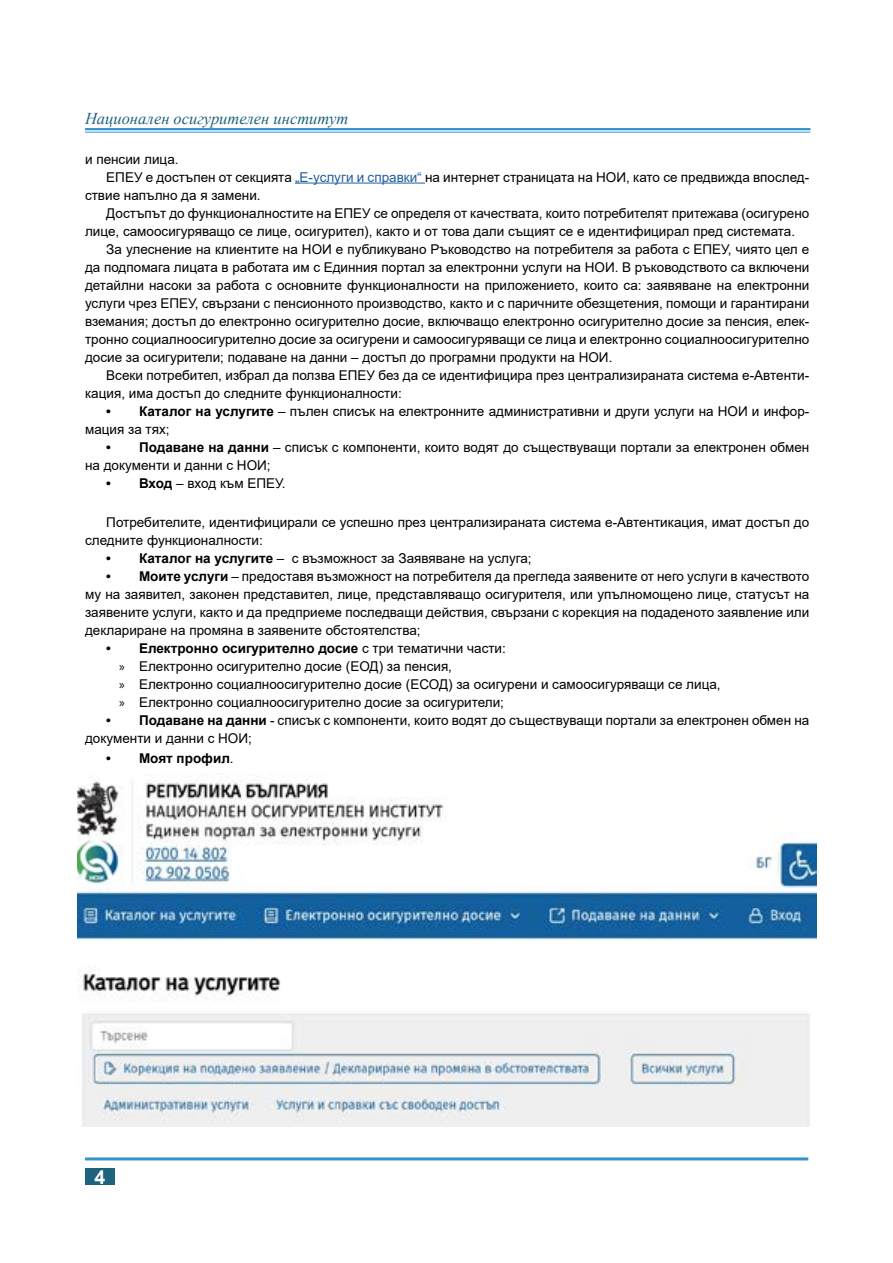
<style>
.page{position:relative;width:893px;height:1263px;background:#fff}
.page>*{position:absolute;margin:0;border:0;box-sizing:border-box;transform-origin:0 0}
.t1{font:700 19.5px "Arial";color:#fff}
.t2{font:italic 16.5px "Times New Roman";color:#1e637d}
.t3{font:13.5px/18px "Arial";color:#000}
.t4{font:700 13.5px "Arial";color:#000}
.s1{color:#215e9e}
.s2{font-weight:700}
.s3{font-family:"Myriad Pro"}
.s4{font-weight:400}
</style>
<div class="page">
<div style="left:85px;top:1168px;width:30px;height:17px;background:#1e637d"></div>
<div style="left:85px;top:128px;width:725px;height:5px;background:#bfdcef"></div>
<hr style="left:85px;top:128px;width:725px;height:2px;background:#3492cd">
<hr style="left:85px;top:132px;width:725px;height:1px;background:#3492cd">
<hr style="left:85px;top:1157px;width:723px;height:3px;background:#3492cd">
<hr style="left:295px;top:183px;width:130px;height:1px;background:#215e9e">
<img style="left:78px;top:781px;width:738px;height:345px">
<p class="t2" style="left:85px;top:107px;width:265px">Национален осигурителен институт</p>
<p class="t3" style="left:85px;top:150px;width:95px">и пенсии лица.</p>
<p class="t3" style="left:106px;top:168px;width:704px">ЕПЕУ e достъпен от секцията <span class="s1">„Е-услуги и справки“</span> на интернет страницата на НОИ, като се предвижда впослед-</p>
<p class="t3" style="left:85px;top:186px;width:177px">ствие напълно да я замени.</p>
<p class="t3" style="left:106px;top:204px;width:704px">Достъпът до функционалностите на ЕПЕУ се определя от качествата, които потребителят притежава (осигурено</p>
<p class="t3" style="left:85px;top:222px;width:712px">лице, самоосигуряващо се лице, осигурител), както и от това дали същият се е идентифицирал пред системата.</p>
<p class="t3" style="left:106px;top:240px;width:704px">За улеснение на клиентите на НОИ е публикувано Ръководство на потребителя за работа с ЕПЕУ, чиято цел е</p>
<p class="t3" style="left:85px;top:258px;width:726px">да подпомага лицата в работата им с Единния портал за електронни услуги на НОИ. В ръководството са включени</p>
<p class="t3" style="left:85px;top:276px;width:726px">детайлни насоки за работа с основните функционалности на приложението, които са: заявяване на електронни</p>
<p class="t3" style="left:85px;top:294px;width:726px">услуги чрез ЕПЕУ, свързани с пенсионното производство, както и с паричните обезщетения, помощи и гарантирани</p>
<p class="t3" style="left:85px;top:312px;width:726px">вземания; достъп до електронно осигурително досие, включващо електронно осигурително досие за пенсия, елек-</p>
<p class="t3" style="left:85px;top:330px;width:726px">тронно социалноосигурително досие за осигурени и самоосигуряващи се лица и електронно социалноосигурително</p>
<p class="t3" style="left:85px;top:348px;width:529px">досие за осигурители; подаване на данни – достъп до програмни продукти на НОИ.</p>
<p class="t3" style="left:106px;top:366px;width:704px">Всеки потребител, избрал да ползва ЕПЕУ без да се идентифицира през централизираната система е-Автенти-</p>
<p class="t3" style="left:85px;top:384px;width:318px">кация, има достъп до следните функционалности:</p>
<p class="t3" style="left:85px;top:402px;width:726px;text-indent:21px"><span class="s2">• Каталог на услугите</span> – пълен списък на електронните административни и други услуги на НОИ и инфор&shy;мация за тях;</p>
<p class="t3" style="left:85px;top:438px;width:726px;text-indent:21px"><span class="s2">• Подаване на данни</span> – списък с компоненти, които водят до съществуващи портали за електронен обмен на документи и данни с НОИ;</p>
<p class="t3" style="left:106px;top:474px;width:181px"><span class="s2">• Вход</span> – вход към ЕПЕУ.</p>
<p class="t3" style="left:85px;top:513px;width:726px;text-indent:21px">Потребителите, идентифицирали се успешно през централизираната система е-Автентикация, имат достъп до следните функционалности:</p>
<p class="t3" style="left:106px;top:549px;width:427px"><span class="s2">• Каталог на услугите</span> – с възможност за Заявяване на услуга;</p>
<p class="t3" style="left:85px;top:567px;width:726px;text-align:justify;text-indent:21px"><span class="s2">• Моите услуги</span> – предоставя възможност на потребителя да прегледа заявените от него услуги в качеството му на заявител, законен представител, лице, представляващо осигурителя, или упълномощено лице, статусът на заявените услуги, както и да предприеме последващи действия, свързани с корекция на подаденото заявление или деклариране на промяна в заявените обстоятелства;</p>
<p class="t3" style="left:119px;top:639px;width:603px;text-indent:-13px"><span class="s2">• Електронно осигурително досие</span> с три тематични части:<br><span class="s3">»</span> Електронно осигурително досие (ЕОД) за пенсия,<br><span class="s3">»</span> Електронно социалноосигурително досие (ЕСОД) за осигурени и самоосигуряващи се лица, <span class="s3">»</span> Електронно социалноосигурително досие за осигурители;</p>
<p class="t3" style="left:85px;top:711px;width:726px;text-indent:21px"><span class="s2">• Подаване на данни</span> - списък с компоненти, които водят до съществуващи портали за електронен обмен на документи и данни с НОИ;</p>
<p class="t4" style="left:106px;top:748px;width:129px">• Моят профил<span class="s4">.</span></p>
<h1 class="t1" style="left:95px;top:1163px;width:12px">4</h1>
</div>
